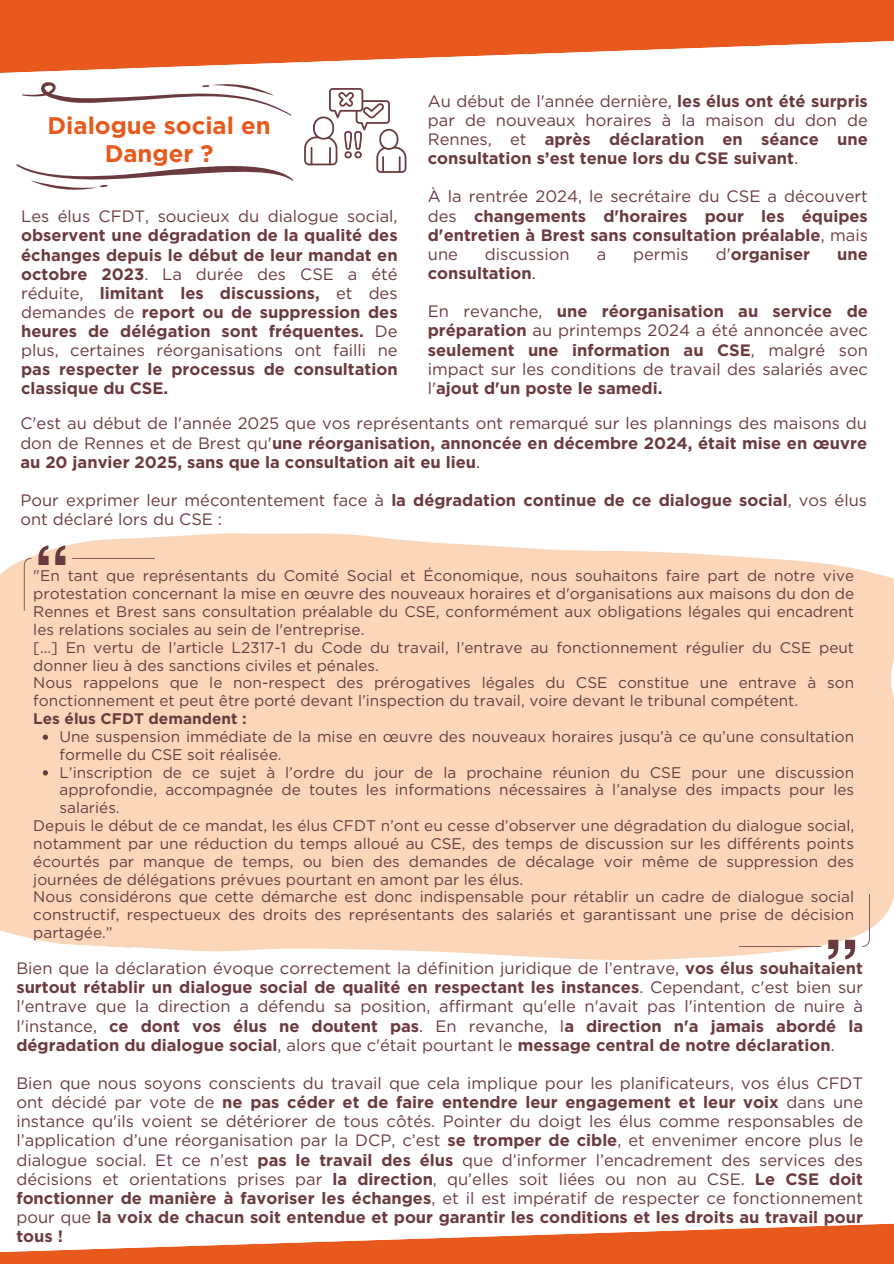
<style>
.page{position:relative;width:894px;height:1264px;background:#fff}
.page>*{position:absolute;margin:0;border:0;box-sizing:border-box;transform-origin:0 0}
.t1{font:700 24px/28.2px "Gotham";color:#e7591c;text-align:center}
.t2{font:16.5px/19.2px "Gotham";color:#6b3a3f;text-align:justify}
.t3{font:700 16.5px/19.2px "Gotham";color:#6b3a3f;text-align:justify}
.t4{font:15.3px/17.9px "Gotham";color:#6b3a3f;text-align:justify}
.t5{font:700 15.3px "Gotham";color:#6b3a3f}
.s1{font-weight:400}
.s2{font-weight:700}
</style>
<div class="page">
<svg style="left:0;top:0;width:893px;height:73px;fill:#e7591c"></svg>
<svg style="left:0;top:1223px;width:893px;height:40px"></svg>
<svg style="left:16px;top:164px;width:277px;height:26px"></svg>
<svg style="left:21px;top:70px;width:272px;height:46px"></svg>
<div style="left:0;top:533px;width:893px;height:427px;background:#fbd6b9"></div>
<hr style="left:72px;top:558px;width:82px;height:1px;background:#6b3a3f">
<svg style="left:24px;top:558px;width:7px;height:52px"></svg>
<svg style="left:38px;top:545px;width:27px;height:20px"></svg>
<svg style="left:43px;top:734px;width:5px;height:5px"></svg>
<svg style="left:43px;top:770px;width:5px;height:5px"></svg>
<hr style="left:739px;top:946px;width:82px;height:1px;background:#6b3a3f">
<svg style="left:861px;top:894px;width:8px;height:52px"></svg>
<svg style="left:828px;top:939px;width:26px;height:20px"></svg>
<svg style="left:304px;top:88px;width:102px;height:84px"></svg>
<p class="t1" style="left:48px;top:111px;width:225px">Dialogue social en<br>Danger ?</p>
<p class="t3" style="left:21px;top:207px;width:378px"><span class="s1">Les élus CFDT, soucieux du dialogue social, </span>observent une dégradation de la qualité des échanges depuis le début de leur mandat en octobre 2023<span class="s1">. La durée des CSE a été réduite,</span> limitant les discussions, <span class="s1">et des demandes de</span> report ou de suppression des heures de délégation sont fréquentes. <span class="s1">De plus, certaines réorganisations ont failli ne </span>pas respecter le processus de consultation classique du CSE.</p>
<p class="t3" style="left:427px;top:91px;width:441px"><span class="s1">Au début de l'année dernière,</span> les élus ont été surpris <span class="s1">par de nouveaux horaires à la maison du don de Rennes, et</span> après déclaration en séance une consultation s’est tenue lors du CSE suivant<span class="s1">.</span></p>
<p class="t3" style="left:427px;top:187px;width:441px"><span class="s1">À la rentrée 2024, le secrétaire du CSE a découvert des</span> changements d'horaires pour les équipes d'entretien à Brest sans consultation préalable<span class="s1">, mais une</span></p>
<p class="t2" style="left:485px;top:244px;width:86px">discussion</p>
<p class="t2" style="left:596px;top:244px;width:11px">a</p>
<p class="t2" style="left:633px;top:244px;width:57px">permis</p>
<p class="t3" style="left:715px;top:244px;width:96px"><span class="s1">d'</span>organiser</p>
<p class="t3" style="left:837px;top:244px;width:32px">une</p>
<p class="t3" style="left:427px;top:263px;width:109px">consultation<span class="s1">.</span></p>
<p class="t2" style="left:427px;top:302px;width:441px">En revanche, <span class="s2">une réorganisation au service de préparation</span> au printemps 2024 a été annoncée avec <span class="s2">seulement une information au CSE</span>, malgré son impact sur les conditions de travail des salariés avec l'<span class="s2">ajout d'un poste le samedi.</span></p>
<p class="t2" style="left:20px;top:414px;width:848px">C'est au début de l'année 2025 que vos représentants ont remarqué sur les plannings des maisons du don de Rennes et de Brest qu'<span class="s2">une réorganisation, annoncée en décembre 2024, était mise en œuvre au 20 janvier 2025, sans que la consultation ait eu lieu</span>.</p>
<p class="t2" style="left:20px;top:490px;width:848px">Pour exprimer leur mécontentement face à <span class="s2">la dégradation continue de ce dialogue social</span>, vos élus ont déclaré lors du CSE :</p>
<p class="t4" style="left:33px;top:567px;width:822px">"En tant que représentants du Comité Social et Économique, nous souhaitons faire part de notre vive protestation concernant la mise en œuvre des nouveaux horaires et d'organisations aux maisons du don de Rennes et Brest sans consultation préalable du CSE, conformément aux obligations légales qui encadrent les relations sociales au sein de l'entreprise.</p>
<p class="t4" style="left:33px;top:638px;width:822px">[...] En vertu de l’article L2317-1 du Code du travail, l’entrave au fonctionnement régulier du CSE peut donner lieu à des sanctions civiles et pénales.</p>
<p class="t4" style="left:33px;top:674px;width:822px">Nous rappelons que le non-respect des prérogatives légales du CSE constitue une entrave à son fonctionnement et peut être porté devant l’inspection du travail, voire devant le tribunal compétent.</p>
<p class="t5" style="left:33px;top:709px;width:215px">Les élus CFDT demandent :</p>
<p class="t4" style="left:59px;top:727px;width:796px">Une suspension immédiate de la mise en œuvre des nouveaux horaires jusqu’à ce qu’une consultation formelle du CSE soit réalisée.</p>
<h1 class="t4" style="left:59px;top:763px;width:796px">L’inscription de ce sujet à l’ordre du jour de la prochaine réunion du CSE pour une discussion approfondie, accompagnée de toutes les informations nécessaires à l’analyse des impacts pour les salariés.</h1>
<p class="t4" style="left:33px;top:816px;width:822px">Depuis le début de ce mandat, les élus CFDT n’ont eu cesse d’observer une dégradation du dialogue social, notamment par une réduction du temps alloué au CSE, des temps de discussion sur les différents points écourtés par manque de temps, ou bien des demandes de décalage voir même de suppression des journées de délégations prévues pourtant en amont par les élus.</p>
<p class="t4" style="left:33px;top:888px;width:822px">Nous considérons que cette démarche est donc indispensable pour rétablir un cadre de dialogue social constructif, respectueux des droits des représentants des salariés et garantissant une prise de décision partagée.”</p>
<p class="t2" style="left:16px;top:958px;width:848px">Bien que la déclaration évoque correctement la définition juridique de l’entrave, <span class="s2">vos élus souhaitaient surtout rétablir un dialogue social de qualité en respectant les instances</span>. Cependant, c'est bien sur l'entrave que la direction a défendu sa position, affirmant qu'elle n'avait pas l'intention de nuire à l'instance, <span class="s2">ce dont vos élus ne doutent pas</span>. En revanche, l<span class="s2">a direction n'a jamais abordé la dégradation du dialogue social</span>, alors que c'était pourtant le <span class="s2">message central de notre déclaration</span>.</p>
<p class="t2" style="left:16px;top:1073px;width:848px">Bien que nous soyons conscients du travail que cela implique pour les planificateurs, vos élus CFDT ont décidé par vote de <span class="s2">ne pas céder et de faire entendre leur engagement et leur voix</span> dans une instance qu'ils voient se détériorer de tous côtés. Pointer du doigt les élus comme responsables de l’application d’une réorganisation par la DCP, c’est <span class="s2">se tromper de cible</span>, et envenimer encore plus le dialogue social. Et ce n’est <span class="s2">pas le travail des élus</span> que d’informer l’encadrement des services des décisions et orientations prises par <span class="s2">la direction</span>, qu’elles soit liées ou non au CSE. <span class="s2">Le CSE doit fonctionner de manière à favoriser les échanges</span>, et il est impératif de respecter ce fonctionnement pour que <span class="s2">la voix de chacun soit entendue et pour garantir les conditions et les droits au travail pour tous !</span></p>
</div>
